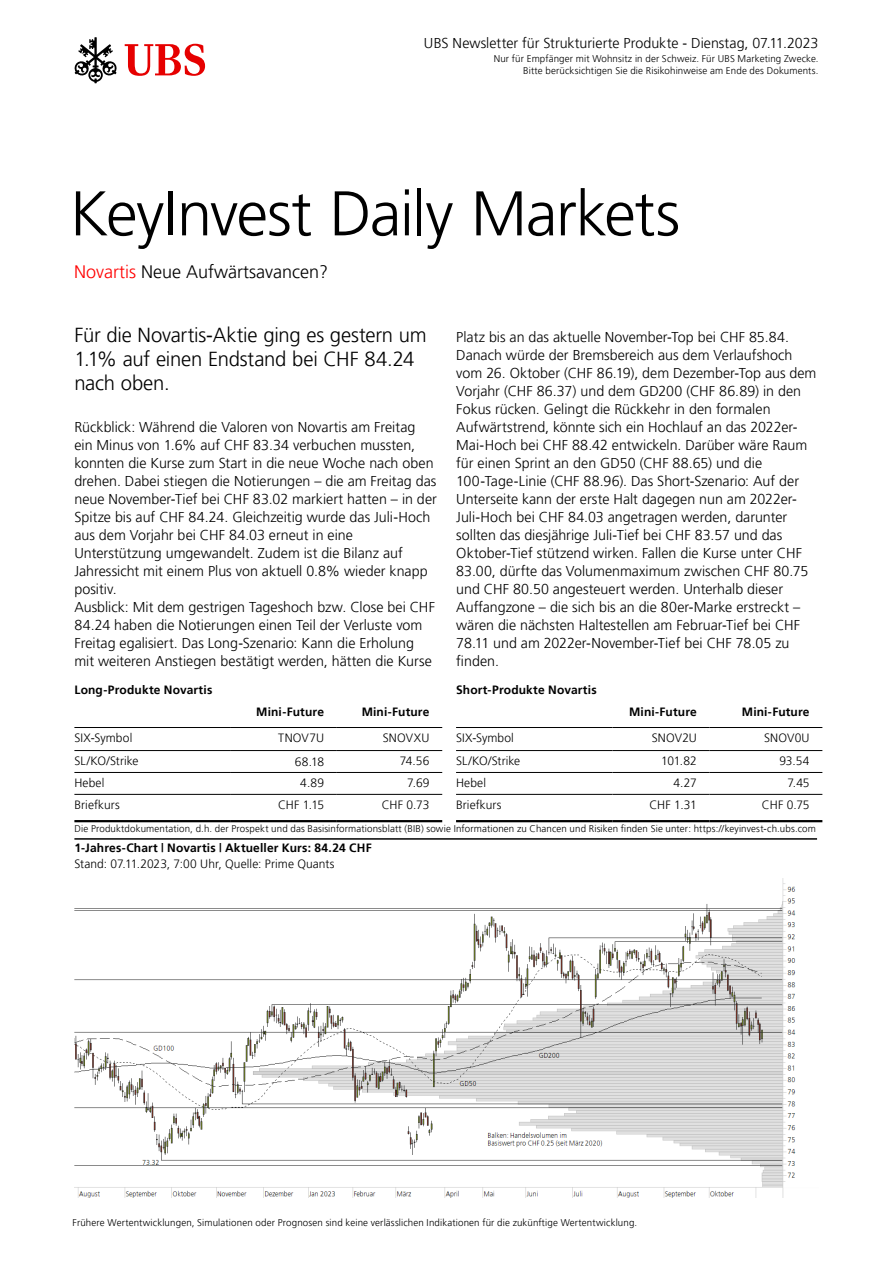
<style>
.page{position:relative;width:893px;height:1263px;background:#fff}
.page>*{position:absolute;margin:0;border:0;box-sizing:border-box;transform-origin:0 0}
.t1{font:300 63px "Frutiger 45";letter-spacing:-.02em;color:#000}
.t2{font:300 20.25px/24px "Frutiger 45";letter-spacing:-.01em;color:#000}
.t3{font:300 18px "Frutiger 45";color:#000}
.t4{font:300 14.25px/18px "Frutiger 45";color:#000}
.t5{font:300 12px "Frutiger 45";letter-spacing:.01em;color:#000}
.t6{font:300 12px "Frutiger 45";letter-spacing:.01em;color:#000}
.t7{font:300 9.75px/12px "Frutiger 45";letter-spacing:.015em;color:#000;text-align:right}
.s1{color:#f00}
</style>
<div class="page">
<svg style="left:125px;top:44px;width:80px;height:32px"></svg>
<svg style="left:74px;top:37px;width:43px;height:46px"></svg>
<img style="left:74px;top:878px;width:722px;height:319px">
<hr style="left:337px;top:750px;width:105px;height:1px;background:#000">
<hr style="left:74px;top:727px;width:157px;height:1px;background:#000">
<hr style="left:231px;top:727px;width:106px;height:1px;background:#000">
<hr style="left:337px;top:727px;width:105px;height:1px;background:#000">
<hr style="left:74px;top:750px;width:157px;height:1px;background:#000">
<hr style="left:231px;top:750px;width:106px;height:1px;background:#000">
<hr style="left:231px;top:772px;width:106px;height:1px;background:#000">
<hr style="left:74px;top:772px;width:157px;height:1px;background:#000">
<hr style="left:337px;top:772px;width:105px;height:1px;background:#000">
<hr style="left:74px;top:794px;width:157px;height:1px;background:#000">
<hr style="left:231px;top:794px;width:106px;height:1px;background:#000">
<hr style="left:337px;top:794px;width:105px;height:1px;background:#000">
<hr style="left:74px;top:820px;width:157px;height:2px;background:#000">
<hr style="left:231px;top:820px;width:106px;height:2px;background:#000">
<hr style="left:337px;top:820px;width:105px;height:2px;background:#000">
<hr style="left:710px;top:750px;width:112px;height:1px;background:#000">
<hr style="left:456px;top:727px;width:156px;height:1px;background:#000">
<hr style="left:612px;top:727px;width:98px;height:1px;background:#000">
<hr style="left:710px;top:727px;width:112px;height:1px;background:#000">
<hr style="left:456px;top:750px;width:156px;height:1px;background:#000">
<hr style="left:612px;top:750px;width:98px;height:1px;background:#000">
<hr style="left:456px;top:772px;width:156px;height:1px;background:#000">
<hr style="left:612px;top:772px;width:98px;height:1px;background:#000">
<hr style="left:710px;top:772px;width:112px;height:1px;background:#000">
<hr style="left:456px;top:794px;width:156px;height:1px;background:#000">
<hr style="left:612px;top:794px;width:98px;height:1px;background:#000">
<hr style="left:710px;top:794px;width:112px;height:1px;background:#000">
<hr style="left:456px;top:820px;width:156px;height:2px;background:#000">
<hr style="left:612px;top:820px;width:98px;height:2px;background:#000">
<hr style="left:710px;top:820px;width:112px;height:2px;background:#000">
<hr style="left:74px;top:838px;width:743px;height:2px;background:#000">
<p class="t4" style="left:424px;top:34px;width:396px">UBS Newsletter für Strukturierte Produkte - Dienstag, 07.11.2023</p>
<p class="t7" style="left:494px;top:53px;width:326px">Nur für Empfänger mit Wohnsitz in der Schweiz. Für UBS Marketing Zwecke.<br>Bitte berücksichtigen Sie die Risikohinweise am Ende des Dokuments.</p>
<h1 class="t1" style="left:70px;top:177px;width:612px">KeyInvest Daily Markets</h1>
<p class="t3" style="left:74px;top:261px;width:256px"><span class="s1">Novartis</span> Neue Aufwärtsavancen?</p>
<h2 class="t2" style="left:74px;top:323px;width:354px">Für die Novartis-Aktie ging es gestern um<br>1.1% auf einen Endstand bei CHF 84.24 nach oben.</h2>
<p class="t4" style="left:74px;top:418px;width:364px">Rückblick: Während die Valoren von Novartis am Freitag ein Minus von 1.6% auf CHF 83.34 verbuchen mussten, konnten die Kurse zum Start in die neue Woche nach oben drehen. Dabei stiegen die Notierungen – die am Freitag das neue November-Tief bei CHF 83.02 markiert hatten – in der Spitze bis auf CHF 84.24. Gleichzeitig wurde das Juli-Hoch aus dem Vorjahr bei CHF 84.03 erneut in eine Unterstützung umgewandelt. Zudem ist die Bilanz auf Jahressicht mit einem Plus von aktuell 0.8% wieder knapp positiv.<br>Ausblick: Mit dem gestrigen Tageshoch bzw. Close bei CHF 84.24 haben die Notierungen einen Teil der Verluste vom Freitag egalisiert. Das Long-Szenario: Kann die Erholung mit weiteren Anstiegen bestätigt werden, hätten die Kurse</p>
<p class="t6" style="left:256px;top:704px;width:69px">Mini-Future</p>
<p class="t6" style="left:362px;top:704px;width:69px">Mini-Future</p>
<p class="t5" style="left:74px;top:731px;width:59px">SIX-Symbol</p>
<p class="t5" style="left:278px;top:731px;width:47px">TNOV7U</p>
<p class="t5" style="left:383px;top:731px;width:48px">SNOVXU</p>
<p class="t5" style="left:74px;top:754px;width:66px">SL/KO/Strike</p>
<p class="t5" style="left:295px;top:755px;width:31px">68.18</p>
<p class="t5" style="left:400px;top:754px;width:31px">74.56</p>
<p class="t5" style="left:74px;top:776px;width:32px">Hebel</p>
<p class="t5" style="left:300px;top:776px;width:25px">4.89</p>
<p class="t5" style="left:407px;top:776px;width:24px">7.69</p>
<p class="t5" style="left:74px;top:797px;width:47px">Briefkurs</p>
<p class="t5" style="left:278px;top:797px;width:47px">CHF 1.15</p>
<p class="t5" style="left:382px;top:797px;width:49px">CHF 0.73</p>
<p class="t4" style="left:456px;top:328px;width:362px">Platz bis an das aktuelle November-Top bei CHF 85.84.<br>Danach würde der Bremsbereich aus dem Verlaufshoch vom 26. Oktober (CHF 86.19), dem Dezember-Top aus dem Vorjahr (CHF 86.37) und dem GD200 (CHF 86.89) in den Fokus rücken. Gelingt die Rückkehr in den formalen Aufwärtstrend, könnte sich ein Hochlauf an das 2022er-Mai-Hoch bei CHF 88.42 entwickeln. Darüber wäre Raum für einen Sprint an den GD50 (CHF 88.65) und die 100-Tage-Linie (CHF 88.96). Das Short-Szenario: Auf der Unterseite kann der erste Halt dagegen nun am 2022er-Juli-Hoch bei CHF 84.03 angetragen werden, darunter sollten das diesjährige Juli-Tief bei CHF 83.57 und das Oktober-Tief stützend wirken. Fallen die Kurse unter CHF 83.00, dürfte das Volumenmaximum zwischen CHF 80.75 und CHF 80.50 angesteuert werden. Unterhalb dieser Auffangzone – die sich bis an die 80er-Marke erstreckt – wären die nächsten Haltestellen am Februar-Tief bei CHF 78.11 und am 2022er-November-Tief bei CHF 78.05 zu finden.</p>
<p class="t6" style="left:74px;top:682px;width:139px">Long-Produkte Novartis</p>
<p class="t6" style="left:456px;top:682px;width:142px">Short-Produkte Novartis</p>
<p class="t6" style="left:629px;top:704px;width:69px">Mini-Future</p>
<p class="t6" style="left:742px;top:704px;width:69px">Mini-Future</p>
<p class="t5" style="left:456px;top:731px;width:59px">SIX-Symbol</p>
<p class="t5" style="left:652px;top:731px;width:47px">SNOV2U</p>
<p class="t5" style="left:764px;top:731px;width:47px">SNOV0U</p>
<p class="t5" style="left:456px;top:754px;width:66px">SL/KO/Strike</p>
<p class="t5" style="left:661px;top:754px;width:37px">101.82</p>
<p class="t5" style="left:779px;top:754px;width:32px">93.54</p>
<p class="t5" style="left:456px;top:776px;width:32px">Hebel</p>
<p class="t5" style="left:673px;top:776px;width:25px">4.27</p>
<p class="t5" style="left:787px;top:776px;width:24px">7.45</p>
<p class="t5" style="left:456px;top:797px;width:47px">Briefkurs</p>
<p class="t5" style="left:649px;top:797px;width:49px">CHF 1.31</p>
<p class="t5" style="left:762px;top:797px;width:49px">CHF 0.75</p>
<p class="t7" style="left:74px;top:822px;width:743px">Die Produktdokumentation, d.h. der Prospekt und das Basisinformationsblatt (BIB) sowie Informationen zu Chancen und Risiken finden Sie unter: https://keyinvest-ch.ubs.com</p>
<p class="t6" style="left:74px;top:841px;width:299px">1-Jahres-Chart | Novartis | Aktueller Kurs: 84.24 CHF</p>
<p class="t5" style="left:74px;top:857px;width:262px">Stand: 07.11.2023, 7:00 Uhr, Quelle: Prime Quants</p>
<p class="t7" style="left:73px;top:1216px;width:566px">Frühere Wertentwicklungen, Simulationen oder Prognosen sind keine verlässlichen Indikationen für die zukünftige Wertentwicklung.</p>
</div>
